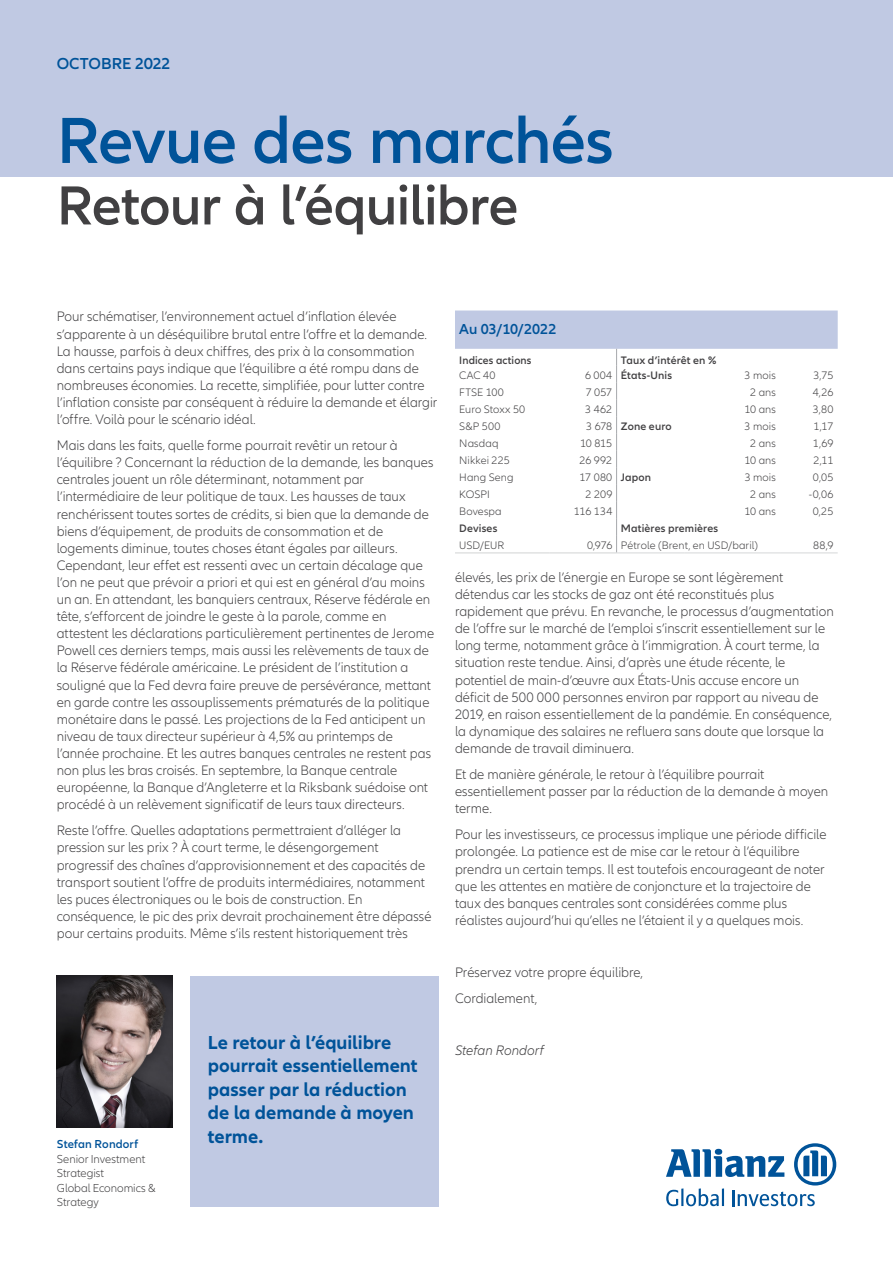
<style>
.page{position:relative;width:893px;height:1263px;background:#fff}
.page>*{position:absolute;margin:0;border:0;box-sizing:border-box;transform-origin:0 0}
.t1{font:600 67.5px "Allianz Neo";letter-spacing:-.01em;color:#005399}
.t2{font:600 57px "Allianz Neo";letter-spacing:-.015em;color:#414042}
.t3{font:700 19.5px/23.4px "Allianz Neo";color:#005399}
.t4{font:600 16.5px "Allianz Neo";color:#005399}
.t5{font:600 15px "Allianz Neo";color:#005399}
.t6{font:300 14.25px/17.1px "Allianz Neo";color:#414042;scale:.96 1}
.t7{font:italic 300 14.25px "Allianz Neo";color:#414042;scale:.96 1}
.t8{font:300 12px/14.4px "Allianz Neo";letter-spacing:-.005em;color:#414042}
.t9{font:600 12px "Allianz Neo";letter-spacing:.01em;color:#005399}
.t10{font:300 11.25px "Allianz Neo";letter-spacing:.01em;color:#414042}
.t11{font:600 11.25px "Allianz Neo";letter-spacing:.015em;color:#414042}
.s1{font-weight:300}
.s2{font-weight:600}
</style>
<div class="page">
<svg style="left:666px;top:1143px;width:170px;height:63px"></svg>
<svg style="left:455px;top:310px;width:383px;height:242px"></svg>
<hr style="left:455px;top:552px;width:94px;height:1px;background:#d1d3d4">
<hr style="left:549px;top:552px;width:68px;height:1px;background:#d1d3d4">
<hr style="left:617px;top:552px;width:68px;height:1px;background:#d5d7d8">
<hr style="left:685px;top:552px;width:95px;height:1px;background:#d5d7d8">
<hr style="left:780px;top:552px;width:58px;height:1px;background:#d5d7d8">
<div style="left:0;top:0;width:893px;height:176px;background:#c0c9e3"></div>
<div style="left:190px;top:976px;width:248px;height:230px;background:#c0c9e3"></div>
<img style="left:56px;top:976px;width:116px;height:152px">
<p class="t4" style="left:57px;top:54px;width:115px">OCTOBRE 2022</p>
<h1 class="t1" style="left:57px;top:102px;width:558px">Revue des marchés</h1>
<h2 class="t2" style="left:57px;top:173px;width:463px">Retour à l’équilibre</h2>
<p class="t6" style="left:57px;top:308px;width:398px">Pour schématiser, l’environnement actuel d’inflation élevée s’apparente à un déséquilibre brutal entre l’offre et la demande.<br>La hausse, parfois à deux chiffres, des prix à la consommation dans certains pays indique que l’équilibre a été rompu dans de nombreuses économies. La recette, simplifiée, pour lutter contre l’inflation consiste par conséquent à réduire la demande et élargir l’offre. Voilà pour le scénario idéal.</p>
<p class="t6" style="left:57px;top:437px;width:395px">Mais dans les faits, quelle forme pourrait revêtir un retour à l’équilibre ? Concernant la réduction de la demande, les banques centrales jouent un rôle déterminant, notamment par l’intermédiaire de leur politique de taux. Les hausses de taux renchérissent toutes sortes de crédits, si bien que la demande de biens d’équipement, de produits de consommation et de logements diminue, toutes choses étant égales par ailleurs.<br>Cependant, leur effet est ressenti avec un certain décalage que l’on ne peut que prévoir a priori et qui est en général d’au moins un an. En attendant, les banquiers centraux, Réserve fédérale en tête, s’efforcent de joindre le geste à la parole, comme en attestent les déclarations particulièrement pertinentes de Jerome Powell ces derniers temps, mais aussi les relèvements de taux de la Réserve fédérale américaine. Le président de l’institution a souligné que la Fed devra faire preuve de persévérance, mettant en garde contre les assouplissements prématurés de la politique monétaire dans le passé. Les projections de la Fed anticipent un niveau de taux directeur supérieur à 4,5% au printemps de l’année prochaine. Et les autres banques centrales ne restent pas non plus les bras croisés. En septembre, la Banque centrale européenne, la Banque d’Angleterre et la Riksbank suédoise ont procédé à un relèvement significatif de leurs taux directeurs.</p>
<p class="t6" style="left:57px;top:822px;width:392px">Reste l’offre. Quelles adaptations permettraient d’alléger la pression sur les prix ? À court terme, le désengorgement progressif des chaînes d’approvisionnement et des capacités de transport soutient l’offre de produits intermédiaires, notamment les puces électroniques ou le bois de construction. En conséquence, le pic des prix devrait prochainement être dépassé pour certains produits. Même s’ils restent historiquement très</p>
<p class="t9" style="left:57px;top:1137px;width:83px">Stefan Rondorf</p>
<p class="t8" style="left:57px;top:1152px;width:100px">Senior Investment<br>Strategist<br>Global Economics &amp;<br>Strategy</p>
<h3 class="t3" style="left:208px;top:1031px;width:211px">Le retour à l’équilibre pourrait essentiellement passer par la réduction de la demande à moyen terme.</h3>
<p class="t5" style="left:459px;top:321px;width:99px">Au 03/10/2022</p>
<p class="t11" style="left:459px;top:353px;width:74px">Indices actions</p>
<p class="t11" style="left:621px;top:353px;width:97px">Taux d’intérêt en %</p>
<p class="t10" style="left:459px;top:368px;width:38px">CAC 40</p>
<p class="t11" style="left:585px;top:368px;width:89px"><span class="s1">6 004</span> États-Unis</p>
<p class="t10" style="left:745px;top:368px;width:33px">3 mois</p>
<p class="t10" style="left:813px;top:368px;width:22px">3,75</p>
<p class="t10" style="left:459px;top:385px;width:46px">FTSE 100</p>
<p class="t10" style="left:586px;top:385px;width:28px">7 057</p>
<p class="t10" style="left:750px;top:385px;width:27px">2 ans</p>
<p class="t10" style="left:813px;top:385px;width:22px">4,26</p>
<p class="t10" style="left:459px;top:403px;width:68px">Euro Stoxx 50</p>
<p class="t10" style="left:585px;top:403px;width:29px">3 462</p>
<p class="t10" style="left:744px;top:403px;width:33px">10 ans</p>
<p class="t10" style="left:813px;top:403px;width:22px">3,80</p>
<p class="t10" style="left:459px;top:420px;width:43px">S&amp;P 500</p>
<p class="t11" style="left:586px;top:419px;width:87px"><span class="s1">3 678</span> Zone euro</p>
<p class="t10" style="left:745px;top:420px;width:33px">3 mois</p>
<p class="t10" style="left:814px;top:420px;width:21px">1,17</p>
<p class="t10" style="left:459px;top:437px;width:41px">Nasdaq</p>
<p class="t10" style="left:580px;top:437px;width:34px">10 815</p>
<p class="t10" style="left:750px;top:437px;width:27px">2 ans</p>
<p class="t10" style="left:813px;top:437px;width:22px">1,69</p>
<p class="t10" style="left:459px;top:454px;width:52px">Nikkei 225</p>
<p class="t10" style="left:579px;top:454px;width:34px">26 992</p>
<p class="t10" style="left:744px;top:454px;width:33px">10 ans</p>
<p class="t10" style="left:814px;top:454px;width:21px">2,11</p>
<p class="t10" style="left:459px;top:471px;width:56px">Hang Seng</p>
<p class="t10" style="left:579px;top:471px;width:73px">17 080 <span class="s2">Japon</span></p>
<p class="t10" style="left:745px;top:471px;width:33px">3 mois</p>
<p class="t10" style="left:813px;top:471px;width:22px">0,05</p>
<p class="t10" style="left:459px;top:488px;width:32px">KOSPI</p>
<p class="t10" style="left:585px;top:488px;width:28px">2 209</p>
<p class="t10" style="left:750px;top:488px;width:27px">2 ans</p>
<p class="t10" style="left:809px;top:488px;width:26px">-0,06</p>
<p class="t10" style="left:459px;top:505px;width:44px">Bovespa</p>
<p class="t10" style="left:574px;top:505px;width:40px">116 134</p>
<p class="t10" style="left:744px;top:505px;width:33px">10 ans</p>
<p class="t10" style="left:813px;top:505px;width:22px">0,25</p>
<p class="t11" style="left:459px;top:521px;width:40px">Devises</p>
<p class="t11" style="left:621px;top:521px;width:99px">Matières premières</p>
<p class="t10" style="left:459px;top:538px;width:47px">USD/EUR</p>
<p class="t10" style="left:587px;top:538px;width:173px">0,976 Pétrole (Brent, en USD/baril)</p>
<p class="t10" style="left:813px;top:538px;width:22px">88,9</p>
<p class="t6" style="left:455px;top:569px;width:396px">élevés, les prix de l’énergie en Europe se sont légèrement détendus car les stocks de gaz ont été reconstitués plus rapidement que prévu. En revanche, le processus d’augmentation de l’offre sur le marché de l’emploi s’inscrit essentiellement sur le long terme, notamment grâce à l’immigration. À court terme, la situation reste tendue. Ainsi, d’après une étude récente, le potentiel de main-d’œuvre aux États-Unis accuse encore un déficit de 500 000 personnes environ par rapport au niveau de 2019, en raison essentiellement de la pandémie. En conséquence, la dynamique des salaires ne refluera sans doute que lorsque la demande de travail diminuera.</p>
<p class="t6" style="left:455px;top:766px;width:390px">Et de manière générale, le retour à l’équilibre pourrait essentiellement passer par la réduction de la demande à moyen terme.</p>
<p class="t6" style="left:455px;top:826px;width:388px">Pour les investisseurs, ce processus implique une période difficile prolongée. La patience est de mise car le retour à l’équilibre prendra un certain temps. Il est toutefois encourageant de noter que les attentes en matière de conjoncture et la trajectoire de taux des banques centrales sont considérées comme plus réalistes aujourd’hui qu’elles ne l’étaient il y a quelques mois.</p>
<p class="t6" style="left:455px;top:960px;width:197px;line-height:26.1px">Préservez votre propre équilibre,<br>Cordialement,</p>
<p class="t7" style="left:455px;top:1042px;width:94px">Stefan Rondorf</p>
</div>
